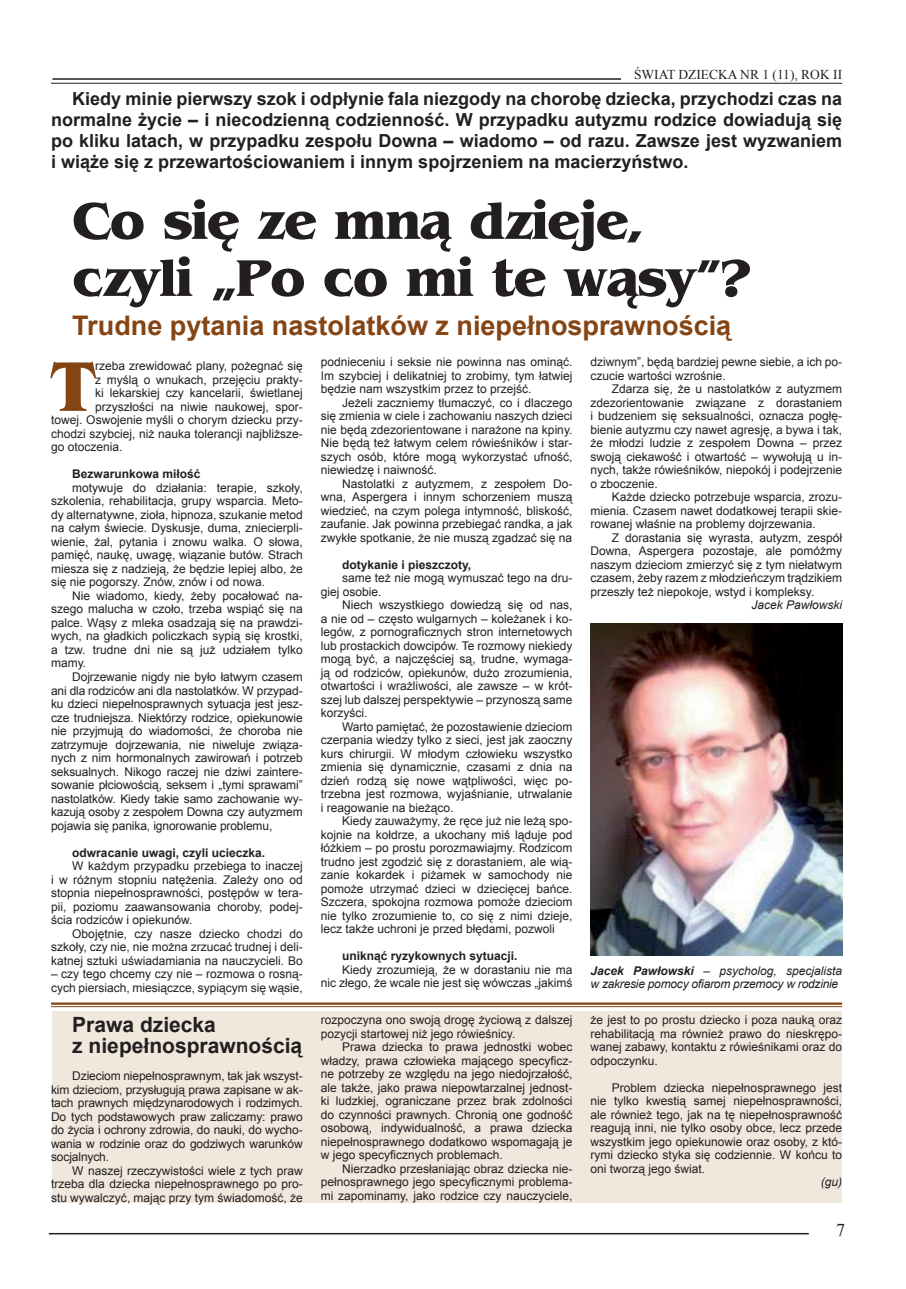
<style>
.page{position:relative;width:906px;height:1289px;background:#fff}
.page>*{position:absolute;margin:0;border:0;box-sizing:border-box;transform-origin:0 0}
.t1{font:700 73.5px "Bangkok";color:#854413}
.t2{font:700 54px/57px "Bangkok";letter-spacing:-.03em;color:#231f20}
.t3{font:700 27px "Arial";color:#854413}
.t4{font:700 21px/21px "Arial";color:#231f20}
.t5{font:700 18px/21px "Arial";color:#231f20;text-align:justify}
.t6{font:18px "Times New Roman";color:#231f20}
.t7{font:13.5px "Times New Roman";color:#231f20}
.t8{font:12px/13.5px "Arial";color:#231f20;text-align:justify}
.t9{font:700 12px "Arial";color:#231f20}
.t10{font:italic 12px/13.5px "Arial";letter-spacing:-.02em;color:#231f20}
.t11{font:italic 12px "Arial";color:#231f20}
.s1{font-weight:700}
</style>
<div class="page">
<hr style="left:52px;top:78px;width:569px;height:2px;background:#231f20">
<hr style="left:51px;top:83px;width:791px;height:1px;background:#231f20">
<hr style="left:49px;top:1232px;width:759px;height:2px;background:#231f20">
<div style="left:52px;top:1011px;width:789px;height:192px;background:#f0e7dd"></div>
<img style="left:590px;top:623px;width:252px;height:332px">
<hr style="left:51px;top:1002px;width:791px;height:2px;background:#854413">
<hr style="left:51px;top:1006px;width:791px;height:1px;background:#854413">
<p class="t7" style="left:634px;top:66px;width:210px">ŚWIAT DZIECKA NR 1 (11), ROK II</p>
<p class="t5" style="left:51px;top:89px;width:792px;text-indent:21px">Kiedy minie pierwszy szok i odpłynie fala niezgody na chorobę dziecka, przychodzi czas na normalne życie – i niecodzienną codzienność. W przypadku autyzmu rodzice dowiadują się po kliku latach, w przypadku zespołu Downa – wiadomo – od razu. Zawsze jest wyzwaniem i wiąże się z przewartościowaniem i innym spojrzeniem na macierzyństwo.</p>
<h2 class="t2" style="left:72px;top:193px;width:680px">Co się ze mną dzieje, czyli „Po co mi te wąsy”?</h2>
<h3 class="t3" style="left:72px;top:307px;width:660px">Trudne pytania nastolatków z niepełnosprawnością</h3>
<h1 class="t1" style="left:51px;top:345px;width:46px">T</h1>
<p class="t8" style="left:95px;top:359px;width:209px">rzeba zrewidować plany, pożegnać się</p>
<p class="t8" style="left:95px;top:373px;width:209px">z myślą o wnukach, przejęciu prakty-</p>
<p class="t8" style="left:95px;top:386px;width:209px">ki lekarskiej czy kancelarii, świetlanej</p>
<p class="t8" style="left:95px;top:400px;width:209px">przyszłości na niwie naukowej, spor-</p>
<p class="t8" style="left:51px;top:413px;width:253px">towej. Oswojenie myśli o chorym dziecku przy-</p>
<p class="t8" style="left:51px;top:427px;width:253px">chodzi szybciej, niż nauka tolerancji najbliższe-</p>
<p class="t8" style="left:51px;top:440px;width:73px">go otoczenia.</p>
<p class="t9" style="left:72px;top:466px;width:130px">Bezwarunkowa miłość</p>
<p class="t8" style="left:51px;top:481px;width:253px;text-indent:21px">motywuje do działania: terapie, szkoły, szkolenia, rehabilitacja, grupy wsparcia. Meto&shy;dy alternatywne, zioła, hipnoza, szukanie metod na całym świecie. Dyskusje, duma, zniecierpli&shy;wienie, żal, pytania i znowu walka. O słowa, pamięć, naukę, uwagę, wiązanie butów. Strach miesza się z nadzieją, że będzie lepiej albo, że się nie pogorszy. Znów, znów i od nowa.</p>
<p class="t8" style="left:51px;top:589px;width:253px;text-indent:21px">Nie wiadomo, kiedy, żeby pocałować na&shy;szego malucha w czoło, trzeba wspiąć się na palce. Wąsy z mleka osadzają się na prawdzi&shy;wych, na gładkich policzkach sypią się krostki, a tzw. trudne dni nie są już udziałem tylko mamy.</p>
<p class="t8" style="left:51px;top:670px;width:253px;text-indent:21px">Dojrzewanie nigdy nie było łatwym czasem ani dla rodziców ani dla nastolatków. W przypad&shy;ku dzieci niepełnosprawnych sytuacja jest jesz&shy;cze trudniejsza. Niektórzy rodzice, opiekunowie nie przyjmują do wiadomości, że choroba nie zatrzymuje dojrzewania, nie niweluje związa&shy;nych z nim hormonalnych zawirowań i potrzeb seksualnych. Nikogo raczej nie dziwi zaintere&shy;sowanie płciowością, seksem i „tymi sprawami” nastolatków. Kiedy takie samo zachowanie wy&shy;kazują osoby z zespołem Downa czy autyzmem pojawia się panika, ignorowanie problemu,</p>
<p class="t9" style="left:72px;top:844px;width:194px">odwracanie uwagi, czyli ucieczka.</p>
<p class="t8" style="left:51px;top:859px;width:253px;text-indent:21px">W każdym przypadku przebiega to inaczej i w różnym stopniu natężenia. Zależy ono od stopnia niepełnosprawności, postępów w tera&shy;pii, poziomu zaawansowania choroby, podej&shy;ścia rodziców i opiekunów.</p>
<p class="t8" style="left:51px;top:926px;width:253px;text-indent:21px">Obojętnie, czy nasze dziecko chodzi do szkoły, czy nie, nie można zrzucać trudnej i deli&shy;katnej sztuki uświadamiania na nauczycieli. Bo</p>
<p class="t8" style="left:51px;top:967px;width:253px">– czy tego chcemy czy nie – rozmowa o rosną&shy;cych piersiach, miesiączce, sypiącym się wąsie,</p>
<h3 class="t4" style="left:72px;top:1014px;width:231px">Prawa dziecka<br>z niepełnosprawnością</h3>
<p class="t8" style="left:51px;top:1069px;width:253px;text-indent:21px">Dzieciom niepełnosprawnym, tak jak wszyst&shy;kim dzieciom, przysługują prawa zapisane w ak&shy;tach prawnych międzynarodowych i rodzimych.<br>Do tych podstawowych praw zaliczamy: prawo do życia i ochrony zdrowia, do nauki, do wycho&shy;wania w rodzinie oraz do godziwych warunków socjalnych.</p>
<p class="t8" style="left:51px;top:1163px;width:253px;text-indent:21px">W naszej rzeczywistości wiele z tych praw trzeba dla dziecka niepełnosprawnego po pro&shy;stu wywalczyć, mając przy tym świadomość, że</p>
<p class="t8" style="left:321px;top:355px;width:253px">podnieceniu i seksie nie powinna nas ominąć.<br>Im szybciej i delikatniej to zrobimy, tym łatwiej będzie nam wszystkim przez to przejść.</p>
<p class="t8" style="left:321px;top:396px;width:253px;text-indent:21px">Jeżeli zaczniemy tłumaczyć, co i dlaczego się zmienia w ciele i zachowaniu naszych dzieci nie będą zdezorientowane i narażone na kpiny.<br>Nie będą też łatwym celem rówieśników i star&shy;szych osób, które mogą wykorzystać ufność, niewiedzę i naiwność.</p>
<p class="t8" style="left:321px;top:477px;width:253px;text-indent:21px">Nastolatki z autyzmem, z zespołem Do&shy;wna, Aspergera i innym schorzeniem muszą wiedzieć, na czym polega intymność, bliskość, zaufanie. Jak powinna przebiegać randka, a jak zwykłe spotkanie, że nie muszą zgadzać się na</p>
<p class="t9" style="left:342px;top:556px;width:131px">dotykanie i pieszczoty,</p>
<p class="t8" style="left:321px;top:571px;width:253px;text-indent:21px">same też nie mogą wymuszać tego na dru&shy;giej osobie.</p>
<p class="t8" style="left:321px;top:598px;width:253px;text-indent:21px">Niech wszystkiego dowiedzą się od nas, a nie od – często wulgarnych – koleżanek i ko&shy;legów, z pornograficznych stron internetowych lub prostackich dowcipów. Te rozmowy niekiedy mogą być, a najczęściej są, trudne, wymaga&shy;ją od rodziców, opiekunów, dużo zrozumienia, otwartości i wrażliwości, ale zawsze – w krót&shy;szej lub dalszej perspektywie – przynoszą same korzyści.</p>
<p class="t8" style="left:321px;top:720px;width:253px;text-indent:21px">Warto pamiętać, że pozostawienie dzieciom czerpania wiedzy tylko z sieci, jest jak zaoczny kurs chirurgii. W młodym człowieku wszystko zmienia się dynamicznie, czasami z dnia na dzień rodzą się nowe wątpliwości, więc po&shy;trzebna jest rozmowa, wyjaśnianie, utrwalanie i reagowanie na bieżąco.</p>
<p class="t8" style="left:321px;top:814px;width:253px;text-indent:21px">Kiedy zauważymy, że ręce już nie leżą spo&shy;kojnie na kołdrze, a ukochany miś ląduje pod łóżkiem – po prostu porozmawiajmy. Rodzicom trudno jest zgodzić się z dorastaniem, ale wią&shy;zanie kokardek i piżamek w samochody nie pomoże utrzymać dzieci w dziecięcej bańce.<br>Szczera, spokojna rozmowa pomoże dzieciom nie tylko zrozumienie to, co się z nimi dzieje, lecz także uchroni je przed błędami, pozwoli</p>
<p class="t9" style="left:342px;top:948px;width:177px">uniknąć ryzykownych sytuacji.</p>
<p class="t8" style="left:321px;top:963px;width:253px;text-align:right">Kiedy zrozumieją, że w dorastaniu nie ma<br>nic złego, że wcale nie jest się wówczas „jakimś</p>
<p class="t8" style="left:321px;top:1013px;width:253px">rozpoczyna ono swoją drogę życiową z dalszej pozycji startowej niż jego rówieśnicy.</p>
<p class="t8" style="left:321px;top:1040px;width:253px;text-indent:21px">Prawa dziecka to prawa jednostki wobec władzy, prawa człowieka mającego specyficz&shy;ne potrzeby ze względu na jego niedojrzałość, ale także, jako prawa niepowtarzalnej jednost&shy;ki ludzkiej, ograniczane przez brak zdolności do czynności prawnych. Chronią one godność osobową, indywidualność, a prawa dziecka niepełnosprawnego dodatkowo wspomagają je w jego specyficznych problemach.</p>
<p class="t8" style="left:321px;top:1161px;width:253px;text-indent:21px">Nierzadko przesłaniając obraz dziecka nie&shy;pełnosprawnego jego specyficznymi problema&shy;mi zapominamy, jako rodzice czy nauczyciele,</p>
<p class="t8" style="left:590px;top:355px;width:253px">dziwnym”, będą bardziej pewne siebie, a ich po&shy;czucie wartości wzrośnie.</p>
<p class="t8" style="left:590px;top:382px;width:253px;text-indent:21px">Zdarza się, że u nastolatków z autyzmem zdezorientowanie związane z dorastaniem i budzeniem się seksualności, oznacza pogłę&shy;bienie autyzmu czy nawet agresję, a bywa i tak, że młodzi ludzie z zespołem Downa – przez swoją ciekawość i otwartość – wywołują u in&shy;nych, także rówieśników, niepokój i podejrzenie o zboczenie.</p>
<p class="t8" style="left:590px;top:490px;width:253px;text-indent:21px">Każde dziecko potrzebuje wsparcia, zrozu&shy;mienia. Czasem nawet dodatkowej terapii skie&shy;rowanej właśnie na problemy dojrzewania.</p>
<p class="t8" style="left:590px;top:531px;width:253px;text-indent:21px">Z dorastania się wyrasta, autyzm, zespół Downa, Aspergera pozostaje, ale pomóżmy naszym dzieciom zmierzyć się z tym niełatwym czasem, żeby razem z młodzieńczym trądzikiem przeszły też niepokoje, wstyd i kompleksy.</p>
<p class="t11" style="left:751px;top:597px;width:92px">Jacek Pawłowski</p>
<p class="t10" style="left:590px;top:963px;width:253px"><span class="s1">Jacek Pawłowski</span> – psycholog, specjalista w zakresie pomocy ofiarom przemocy w rodzinie</p>
<p class="t8" style="left:590px;top:1013px;width:253px">że jest to po prostu dziecko i poza nauką oraz rehabilitacją ma również prawo do nieskrępo&shy;wanej zabawy, kontaktu z rówieśnikami oraz do odpoczynku.</p>
<p class="t8" style="left:590px;top:1080px;width:253px;text-indent:21px">Problem dziecka niepełnosprawnego jest nie tylko kwestią samej niepełnosprawności, ale również tego, jak na tę niepełnosprawność reagują inni, nie tylko osoby obce, lecz przede wszystkim jego opiekunowie oraz osoby, z któ&shy;rymi dziecko styka się codziennie. W końcu to oni tworzą jego świat.</p>
<p class="t11" style="left:821px;top:1174px;width:23px">(gu)</p>
<h3 class="t6" style="left:836px;top:1218px;width:10px">7</h3>
</div>
